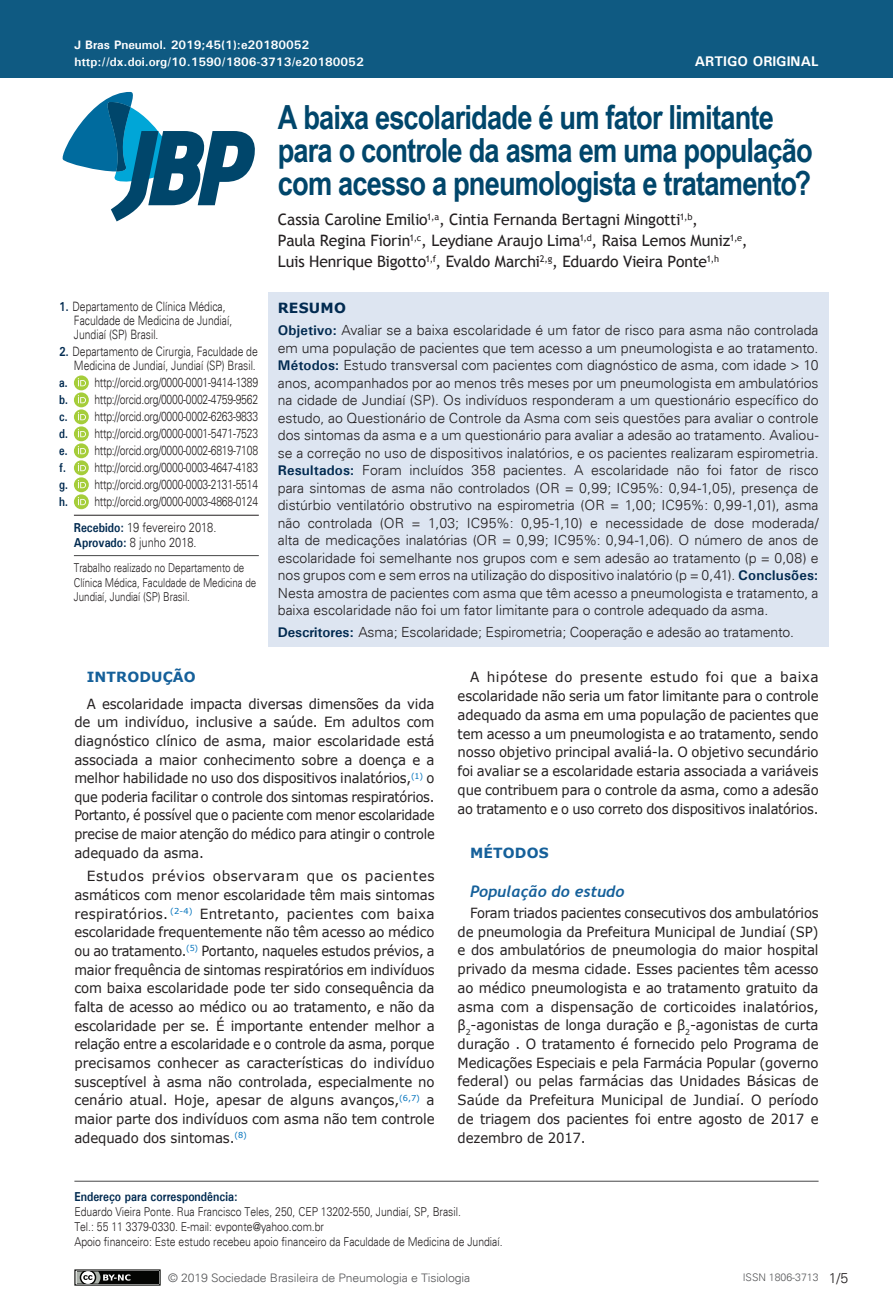
<style>
.page{position:relative;width:893px;height:1315px;background:#fff}
.page>*{position:absolute;margin:0;border:0;box-sizing:border-box;transform-origin:0 0}
.t1{font:700 33.25px/33.2px "Arial Narrow";letter-spacing:-.025em;color:#00466b}
.t2{font:15.75px/21px "Trebuchet MS";letter-spacing:-.015em;color:#231f20}
.t3{font:italic 700 15.75px "Trebuchet";color:#15609a}
.t4{font:300 14px/17.5px "Univers";letter-spacing:-.01em;color:#231f20;text-align:justify}
.t5{font:14px/18.7px "Verdana";letter-spacing:-.01em;color:#231f20;text-align:justify}
.t6{font:14px/18.7px "Verdana";letter-spacing:-.01em;color:#231f20;text-align:justify;scale:.93 1}
.t7{font:14px/18.7px "Verdana";letter-spacing:-.01em;color:#231f20;text-align:justify;scale:.95 1}
.t8{font:700 14px "Verdana";letter-spacing:.01em;color:#15609a}
.t9{font:700 14px "Univers";color:#fff}
.t10{font:700 14px "Verdana";letter-spacing:.015em;color:#012a50}
.t11{font:300 12.95px/17px "Univers";color:#231f20;scale:.8 1}
.t12{font:300 12.95px/14.9px "Univers";color:#231f20;scale:.85 1}
.t13{font:700 12.95px "Univers";color:#012a50;scale:.85 1}
.t14{font:300 12.25px/14.7px "Univers";color:#231f20;scale:.85 1}
.t15{font:300 12.25px/14.7px "Univers";color:#231f20;scale:.8 1}
.t16{font:700 12.25px "Univers";color:#fff}
.t17{font:300 11.72px "Univers";letter-spacing:-.01em;color:#57585a;scale:1.04 1}
.t18{font:300 10.5px "Univers";color:#57585a}
.s1{font-weight:700;color:#012a50}
</style>
<div class="page">
<div style="left:0;top:0;width:893px;height:78px;background:#0f5a82"></div>
<svg style="left:62px;top:91px;width:193px;height:130px"></svg>
<div style="left:75px;top:1270px;width:85px;height:15px;background:#040503"></div>
<div style="left:74px;top:1269px;width:87px;height:16px;border:1px solid #040503"></div>
<svg style="left:74px;top:1269px;width:56px;height:17px"></svg>
<div style="left:268px;top:292px;width:560px;height:355px;background:#dde5f1"></div>
<hr style="left:74px;top:1180px;width:745px;height:1px;background:#454647">
<svg style="left:74px;top:375px;width:15px;height:15px"></svg>
<svg style="left:78px;top:378px;width:8px;height:8px"></svg>
<svg style="left:74px;top:392px;width:15px;height:15px"></svg>
<svg style="left:78px;top:395px;width:8px;height:8px"></svg>
<svg style="left:74px;top:409px;width:15px;height:15px"></svg>
<svg style="left:78px;top:412px;width:8px;height:8px"></svg>
<svg style="left:74px;top:426px;width:15px;height:15px"></svg>
<svg style="left:78px;top:429px;width:8px;height:8px"></svg>
<svg style="left:74px;top:443px;width:15px;height:15px"></svg>
<svg style="left:78px;top:446px;width:8px;height:8px"></svg>
<svg style="left:74px;top:460px;width:15px;height:15px"></svg>
<svg style="left:78px;top:463px;width:8px;height:8px"></svg>
<svg style="left:74px;top:477px;width:15px;height:15px"></svg>
<svg style="left:78px;top:480px;width:8px;height:8px"></svg>
<svg style="left:74px;top:494px;width:15px;height:15px"></svg>
<svg style="left:78px;top:497px;width:8px;height:8px"></svg>
<hr style="left:74px;top:515px;width:185px;height:1px;background:#231f20">
<hr style="left:74px;top:555px;width:185px;height:1px;background:#454647">
<p class="t16" style="left:74px;top:37px;width:236px">J Bras Pneumol. 2019;45(1):e20180052</p>
<p class="t16" style="left:74px;top:54px;width:291px">http://dx.doi.org/10.1590/1806-3713/e20180052</p>
<p class="t9" style="left:695px;top:52px;width:125px">ARTIGO ORIGINAL</p>
<p class="t11" style="left:74px;top:300px;width:199px;line-height:14px;text-indent:-15px"><span class="s1">1.</span> Departamento de Clínica Médica,<br>Faculdade de Medicina de Jundiaí,<br>Jundiaí (SP) Brasil.</p>
<p class="t11" style="left:59px;top:345px;width:250px;line-height:14px;text-align:right"><span class="s1">2.</span> Departamento de Cirurgia, Faculdade de<br>Medicina de Jundiaí, Jundiaí (SP) Brasil.</p>
<p class="t11" style="left:59px;top:374px;width:250px;text-align:justify"><span class="s1">a.</span> http://orcid.org/0000-0001-9414-1389 <span class="s1">b.</span> http://orcid.org/0000-0002-4759-9562 <span class="s1">c.</span> http://orcid.org/0000-0002-6263-9833 <span class="s1">d.</span> http://orcid.org/0000-0001-5471-7523 <span class="s1">e.</span> http://orcid.org/0000-0002-6819-7108 <span class="s1">f.</span> http://orcid.org/0000-0003-4647-4183 <span class="s1">g.</span> http://orcid.org/0000-0003-2131-5514 <span class="s1">h.</span> http://orcid.org/0000-0003-4868-0124</p>
<p class="t12" style="left:74px;top:520px;width:169px"><span class="s1">Recebido:</span> 19 fevereiro 2018.<br><span class="s1">Aprovado:</span> 8 junho 2018.</p>
<p class="t15" style="left:74px;top:560px;width:230px">Trabalho realizado no Departamento de<br>Clínica Médica, Faculdade de Medicina de<br>Jundiaí, Jundiaí (SP) Brasil.</p>
<h1 class="t1" style="left:278px;top:99px;width:536px">A baixa escolaridade é um fator limitante para o controle da asma em uma população com acesso a pneumologista e tratamento?</h1>
<p class="t2" style="left:278px;top:209px;width:471px">Cassia Caroline Emilio<sup>1,a</sup>, Cintia Fernanda Bertagni Mingotti<sup>1,b</sup>,<br>Paula Regina Fiorin<sup>1,c</sup>, Leydiane Araujo Lima<sup>1,d</sup>, Raisa Lemos Muniz<sup>1,e</sup>,<br>Luis Henrique Bigotto<sup>1,f</sup>, Evaldo Marchi<sup>2,g</sup>, Eduardo Vieira Ponte<sup>1,h</sup></p>
<p class="t10" style="left:278px;top:298px;width:70px">RESUMO</p>
<p class="t4" style="left:278px;top:321px;width:542px"><span class="s1">Objetivo:</span> Avaliar se a baixa escolaridade é um fator de risco para asma não controlada em uma população de pacientes que tem acesso a um pneumologista e ao tratamento.<br><span class="s1">Métodos:</span> Estudo transversal com pacientes com diagnóstico de asma, com idade &gt; 10 anos, acompanhados por ao menos três meses por um pneumologista em ambulatórios na cidade de Jundiaí (SP). Os indivíduos responderam a um questionário específico do estudo, ao Questionário de Controle da Asma com seis questões para avaliar o controle dos sintomas da asma e a um questionário para avaliar a adesão ao tratamento. Avaliou&shy;se a correção no uso de dispositivos inalatórios, e os pacientes realizaram espirometria.<br><span class="s1">Resultados:</span> Foram incluídos 358 pacientes. A escolaridade não foi fator de risco para sintomas de asma não controlados (OR = 0,99; IC95%: 0,94-1,05), presença de distúrbio ventilatório obstrutivo na espirometria (OR = 1,00; IC95%: 0,99-1,01), asma não controlada (OR = 1,03; IC95%: 0,95-1,10) e necessidade de dose moderada/ alta de medicações inalatórias (OR = 0,99; IC95%: 0,94-1,06). O número de anos de escolaridade foi semelhante nos grupos com e sem adesão ao tratamento (p = 0,08) e nos grupos com e sem erros na utilização do dispositivo inalatório (p = 0,41). <span class="s1">Conclusões:<br></span>Nesta amostra de pacientes com asma que têm acesso a pneumologista e tratamento, a baixa escolaridade não foi um fator limitante para o controle adequado da asma.</p>
<p class="t4" style="left:278px;top:623px;width:518px"><span class="s1">Descritores:</span> Asma; Escolaridade; Espirometria; Cooperação e adesão ao tratamento.</p>
<p class="t8" style="left:87px;top:667px;width:111px">INTRODUÇÃO</p>
<p class="t7" style="left:74px;top:694px;width:381px;text-indent:12px">A escolaridade impacta diversas dimensões da vida de um indivíduo, inclusive a saúde. Em adultos com diagnóstico clínico de asma, maior escolaridade está associada a maior conhecimento sobre a doença e a melhor habilidade no uso dos dispositivos inalatórios,<sup>(1)</sup> o que poderia facilitar o controle dos sintomas respiratórios.<br>Portanto, é possível que o paciente com menor escolaridade precise de maior atenção do médico para atingir o controle adequado da asma.</p>
<p class="t5" style="left:74px;top:867px;width:362px;text-indent:12px">Estudos prévios observaram que os pacientes asmáticos com menor escolaridade têm mais sintomas respiratórios. <sup>(2-4)</sup> Entretanto, pacientes com baixa escolaridade frequentemente não têm acesso ao médico ou ao tratamento.<sup>(5)</sup> Portanto, naqueles estudos prévios, a maior frequência de sintomas respiratórios em indivíduos com baixa escolaridade pode ter sido consequência da falta de acesso ao médico ou ao tratamento, e não da escolaridade per se. É importante entender melhor a relação entre a escolaridade e o controle da asma, porque precisamos conhecer as características do indivíduo susceptível à asma não controlada, especialmente no cenário atual. Hoje, apesar de alguns avanços,<sup>(6,7)</sup> a maior parte dos indivíduos com asma não tem controle adequado dos sintomas.<sup>(8)</sup></p>
<p class="t5" style="left:458px;top:668px;width:362px;text-indent:12px">A hipótese do presente estudo foi que a baixa escolaridade não seria um fator limitante para o controle adequado da asma em uma população de pacientes que tem acesso a um pneumologista e ao tratamento, sendo nosso objetivo principal avaliá-la. O objetivo secundário foi avaliar se a escolaridade estaria associada a variáveis que contribuem para o controle da asma, como a adesão ao tratamento e o uso correto dos dispositivos inalatórios.</p>
<p class="t8" style="left:470px;top:842px;width:80px">MÉTODOS</p>
<p class="t3" style="left:470px;top:881px;width:156px">População do estudo</p>
<p class="t6" style="left:458px;top:903px;width:390px;text-indent:12px">Foram triados pacientes consecutivos dos ambulatórios de pneumologia da Prefeitura Municipal de Jundiaí (SP) e dos ambulatórios de pneumologia do maior hospital privado da mesma cidade. Esses pacientes têm acesso ao médico pneumologista e ao tratamento gratuito da asma com a dispensação de corticoides inalatórios, β<sub>2</sub>-agonistas de longa duração e β<sub>2</sub>-agonistas de curta duração . O tratamento é fornecido pelo Programa de Medicações Especiais e pela Farmácia Popular (governo federal) ou pelas farmácias das Unidades Básicas de Saúde da Prefeitura Municipal de Jundiaí. O período de triagem dos pacientes foi entre agosto de 2017 e dezembro de 2017.</p>
<p class="t13" style="left:74px;top:1189px;width:194px">Endereço para correspondência:</p>
<p class="t14" style="left:74px;top:1204px;width:505px">Eduardo Vieira Ponte. Rua Francisco Teles, 250, CEP 13202-550, Jundiaí, SP, Brasil.<br>Tel.: 55 11 3379-0330. E-mail: evponte@yahoo.com.br<br>Apoio financeiro: Este estudo recebeu apoio financeiro da Faculdade de Medicina de Jundiaí.</p>
<p class="t17" style="left:168px;top:1270px;width:292px">© 2019 Sociedade Brasileira de Pneumologia e Tisiologia</p>
<p class="t18" style="left:743px;top:1271px;width:77px">ISSN 1806-3713</p>
<p class="t4" style="left:829px;top:1269px;width:21px">1/5</p>
</div>
